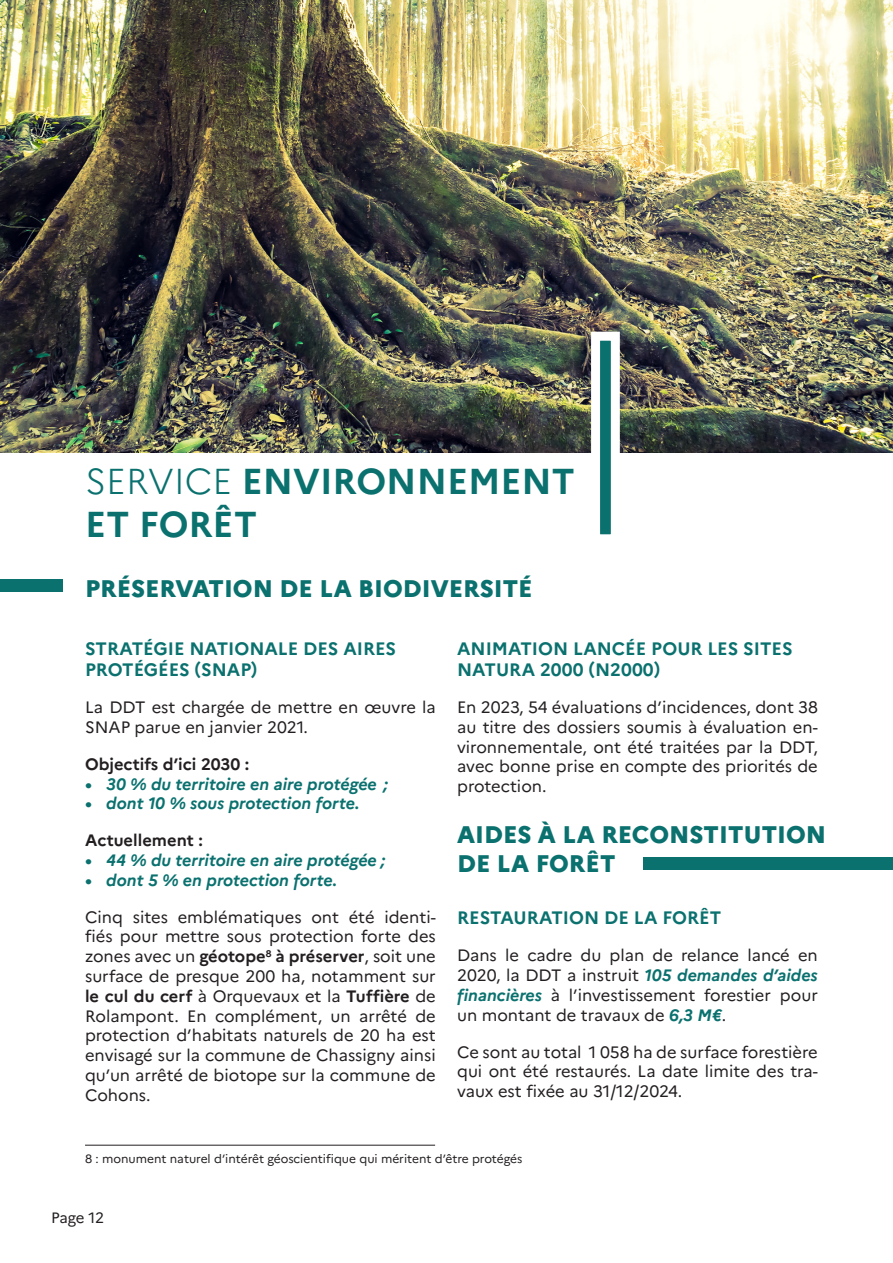
<style>
.page{position:relative;width:893px;height:1263px;background:#fff}
.page>*{position:absolute;margin:0;border:0;box-sizing:border-box;transform-origin:0 0}
.t1{font:700 36px "Marianne";color:#0a716f}
.SEF_Titre_0{font:800 24px/28.8px "Marianne";color:#0a716f}
.SEF_Titre_2{font:700 18px/21.6px "Marianne";color:#0a716f}
.Texte_0{font:16.5px/19.8px "Marianne";color:#231f20;text-align:justify}
.t2{font:italic 700 16.5px "Marianne";color:#0a716f}
.Texte_gras_enum{font:700 16.5px "Marianne";color:#231f20}
.t3{font:15px "Marianne";letter-spacing:-.015em;color:#231f20}
.t4{font:12px "Marianne";color:#231f20}
.s1{font-weight:300}
.s2{font-weight:700}
.s3{font-weight:700;font-style:italic;color:#0a716f}
</style>
<div class="page">
<img style="left:0;top:0;width:893px;height:453px">
<div style="left:591px;top:332px;width:29px;height:211px;background:#0a716f;border:9px solid #fff"></div>
<div style="left:0;top:579px;width:62px;height:13px;background:#0a716f"></div>
<div style="left:643px;top:857px;width:250px;height:13px;background:#0a716f"></div>
<hr style="left:85px;top:1145px;width:350px;height:1px;background:#231f20">
<p class="t1" style="left:85px;top:459px;width:491px"><span class="s1">SERVICE</span> ENVIRONNEMENT</p>
<p class="t1" style="left:85px;top:502px;width:174px">ET FORÊT</p>
<p class="SEF_Titre_0" style="left:85px;top:574px;width:449px">PRÉSERVATION DE LA BIODIVERSITÉ</p>
<p class="SEF_Titre_2" style="left:85px;top:637px;width:313px">STRATÉGIE NATIONALE DES AIRES<br>PROTÉGÉES (SNAP)</p>
<p class="Texte_0" style="left:85px;top:697px;width:352px">La DDT est chargée de mettre en œuvre la<br>SNAP parue en janvier 2021.</p>
<p class="Texte_gras_enum" style="left:85px;top:754px;width:166px">Objectifs d’ici 2030 :</p>
<p class="t2" style="left:85px;top:773px;width:305px">• 30 % du territoire en aire protégée ;</p>
<p class="t2" style="left:85px;top:793px;width:276px">• dont 10 % sous protection forte.</p>
<p class="Texte_gras_enum" style="left:85px;top:830px;width:119px">Actuellement :</p>
<p class="t2" style="left:85px;top:850px;width:302px">• 44 % du territoire en aire protégée ;</p>
<p class="t2" style="left:85px;top:870px;width:254px">• dont 5 % en protection forte.</p>
<p class="Texte_0" style="left:85px;top:907px;width:352px">Cinq sites emblématiques ont été identi&shy;fiés pour mettre sous protection forte des zones avec un <span class="s2">géotope</span><sup>8</sup> <span class="s2">à préserver</span>, soit une surface de presque 200 ha, notamment sur <span class="s2">le cul du cerf</span> à Orquevaux et la <span class="s2">Tuffière</span> de Rolampont. En complément, un arrêté de protection d’habitats naturels de 20 ha est envisagé sur la commune de Chassigny ainsi qu’un arrêté de biotope sur la commune de Cohons.</p>
<p class="SEF_Titre_2" style="left:457px;top:637px;width:337px">ANIMATION LANCÉE POUR LES SITES<br>NATURA 2000 (N2000)</p>
<p class="Texte_0" style="left:457px;top:697px;width:362px">En 2023, 54 évaluations d’incidences, dont 38 au titre des dossiers soumis à évaluation en&shy;vironnementale, ont été traitées par la DDT, avec bonne prise en compte des priorités de protection.</p>
<p class="SEF_Titre_0" style="left:457px;top:820px;width:370px">AIDES À LA RECONSTITUTION<br>DE LA FORÊT</p>
<p class="SEF_Titre_2" style="left:457px;top:907px;width:266px">RESTAURATION DE LA FORÊT</p>
<p class="Texte_0" style="left:457px;top:945px;width:362px">Dans le cadre du plan de relance lancé en 2020, la DDT a instruit <span class="s3">105 demandes d’aides financières</span> à l’investissement forestier pour un montant de travaux de <span class="s3">6,3 M€</span>.</p>
<p class="Texte_0" style="left:457px;top:1042px;width:362px">Ce sont au total 1 058 ha de surface forestière qui ont été restaurés. La date limite des tra&shy;vaux est fixée au 31/12/2024.</p>
<p class="t4" style="left:85px;top:1151px;width:439px">8 : monument naturel d’intérêt géoscientifique qui méritent d’être protégés</p>
<p class="t3" style="left:51px;top:1209px;width:55px">Page 12</p>
</div>
